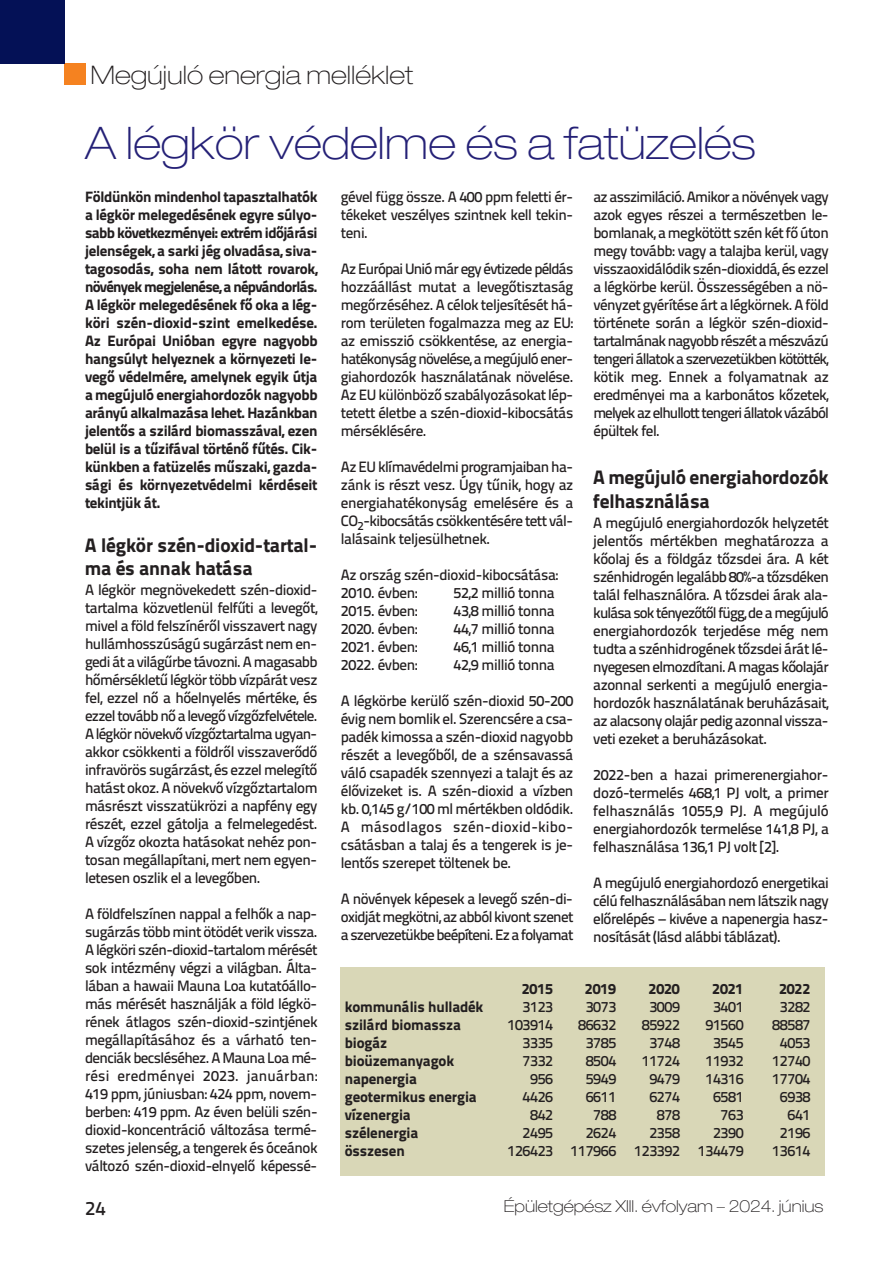
<style>
.page{position:relative;width:893px;height:1263px;background:#fff}
.page>*{position:absolute;margin:0;border:0;box-sizing:border-box;transform-origin:0 0}
.t1{font:100 expanded 45px "Helvetica Neue LT Pro";color:#242076}
.t2{font:100 expanded 25.65px "Helvetica Neue LT Pro";color:#231f20}
.t3{font:19.5px/23.4px "Titillium Text Heavvy";letter-spacing:-.01em;color:#231f20}
.t4{font:500 19.5px "Titillium Text";color:#231f20}
.t5{font:100 expanded 16.5px "Helvetica Neue LT Pro";color:#231f20}
.t6{font:500 15px/18px "Titillium Text";letter-spacing:-.025em;color:#231f20;text-align:justify}
.t7{font:15px/18px "Titillium Text Heavvy";letter-spacing:-.01em;color:#231f20;text-align:justify}
</style>
<div class="page">
<div style="left:64px;top:64px;width:22px;height:21px;background:#f58220"></div>
<div style="left:0;top:0;width:64px;height:64px;background:#041156"></div>
<div style="left:341px;top:967px;width:484px;height:208px;background:#d9d7b7"></div>
<h2 class="t2" style="left:90px;top:65px;width:324px">Megújuló energia melléklet</h2>
<h1 class="t1" style="left:85px;top:127px;width:672px">A légkör védelme és a fatüzelés</h1>
<p class="t7" style="left:85px;top:189px;width:234px">Földünkön mindenhol tapasztalhatók a légkör melegedésének egyre súlyo&shy;sabb következményei: extrém időjárási jelenségek, a sarki jég olvadása, siva&shy;tagosodás, soha nem látott rovarok, növények megjelenése, a népvándorlás.<br>A légkör melegedésének fő oka a lég&shy;köri szén-dioxid-szint emelkedése.<br>Az Európai Unióban egyre nagyobb hangsúlyt helyeznek a környezeti le&shy;vegő védelmére, amelynek egyik útja a megújuló energiahordozók nagyobb arányú alkalmazása lehet. Hazánkban jelentős a szilárd biomasszával, ezen belül is a tűzifával történő fűtés. Cik&shy;künkben a fatüzelés műszaki, gazda&shy;sági és környezetvédelmi kérdéseit tekintjük át.</p>
<h3 class="t3" style="left:85px;top:535px;width:234px">A légkör szén-dioxid-tartal&shy;ma és annak hatása</h3>
<p class="t6" style="left:85px;top:582px;width:234px">A légkör megnövekedett szén-dioxid&shy;tartalma közvetlenül felfűti a levegőt, mivel a föld felszínéről visszavert nagy hullámhosszúságú sugárzást nem en&shy;gedi át a világűrbe távozni. A magasabb hőmérsékletű légkör több vízpárát vesz fel, ezzel nő a hőelnyelés mértéke, és ezzel tovább nő a levegő vízgőzfelvétele.<br>A légkör növekvő vízgőztartalma ugyan&shy;akkor csökkenti a földről visszaverődő infravörös sugárzást, és ezzel melegítő hatást okoz. A növekvő vízgőztartalom másrészt visszatükrözi a napfény egy részét, ezzel gátolja a felmelegedést.<br>A vízgőz okozta hatásokat nehéz pon&shy;tosan megállapítani, mert nem egyen&shy;letesen oszlik el a levegőben.</p>
<p class="t6" style="left:85px;top:906px;width:234px">A földfelszínen nappal a felhők a nap&shy;sugárzás több mint ötödét verik vissza.<br>A légköri szén-dioxid-tartalom mérését sok intézmény végzi a világban. Álta&shy;lában a hawaii Mauna Loa kutatóállo&shy;más mérését használják a föld légkö&shy;rének átlagos szén-dioxid-szintjének megállapításához és a várható ten&shy;denciák becsléséhez. A Mauna Loa mé&shy;rési eredményei 2023. januárban:<br>419 ppm, júniusban: 424 ppm, novem&shy;berben: 419 ppm. Az éven belüli szén&shy;dioxid-koncentráció változása termé&shy;szetes jelenség, a tengerek és óceánok változó szén-dioxid-elnyelő képessé-</p>
<h3 class="t4" style="left:85px;top:1201px;width:22px">24</h3>
<p class="t6" style="left:341px;top:189px;width:234px">gével függ össze. A 400 ppm feletti ér&shy;tékeket veszélyes szintnek kell tekin&shy;teni.</p>
<p class="t6" style="left:341px;top:261px;width:234px">Az Európai Unió már egy évtizede példás hozzáállást mutat a levegőtisztaság megőrzéséhez. A célok teljesítését há&shy;rom területen fogalmazza meg az EU: az emisszió csökkentése, az energia&shy;hatékonyság növelése, a megújuló ener&shy;giahordozók használatának növelése.<br>Az EU különböző szabályozásokat lép&shy;tetett életbe a szén-dioxid-kibocsátás mérséklésére.</p>
<p class="t6" style="left:341px;top:459px;width:234px">Az EU klímavédelmi programjaiban ha&shy;zánk is részt vesz. Úgy tűnik, hogy az energiahatékonyság emelésére és a CO<sub>2</sub>-kibocsátás csökkentésére tett vál&shy;lalásaink teljesülhetnek.</p>
<p class="t6" style="left:341px;top:567px;width:219px">Az ország szén-dioxid-kibocsátása:<br>2010. évben:</p>
<p class="t6" style="left:453px;top:585px;width:103px">52,2 millió tonna</p>
<p class="t6" style="left:341px;top:603px;width:78px">2015. évben:</p>
<p class="t6" style="left:453px;top:603px;width:103px">43,8 millió tonna</p>
<p class="t6" style="left:341px;top:621px;width:78px">2020. évben:</p>
<p class="t6" style="left:453px;top:621px;width:103px">44,7 millió tonna</p>
<p class="t6" style="left:341px;top:639px;width:78px">2021. évben:</p>
<p class="t6" style="left:453px;top:639px;width:103px">46,1 millió tonna</p>
<p class="t6" style="left:341px;top:657px;width:78px">2022. évben:</p>
<p class="t6" style="left:453px;top:657px;width:103px">42,9 millió tonna</p>
<p class="t6" style="left:341px;top:693px;width:234px">A légkörbe kerülő szén-dioxid 50-200 évig nem bomlik el. Szerencsére a csa&shy;padék kimossa a szén-dioxid nagyobb részét a levegőből, de a szénsavassá váló csapadék szennyezi a talajt és az élővizeket is. A szén-dioxid a vízben kb. 0,145 g/100 ml mértékben oldódik.<br>A másodlagos szén-dioxid-kibo&shy;csátásban a talaj és a tengerek is je&shy;lentős szerepet töltenek be.</p>
<p class="t6" style="left:341px;top:891px;width:234px">A növények képesek a levegő szén-di&shy;oxidját megkötni, az abból kivont szenet a szervezetükbe beépíteni. Ez a folyamat</p>
<p class="t6" style="left:593px;top:189px;width:237px">az asszimiláció. Amikor a növények vagy azok egyes részei a természetben le&shy;bomlanak, a megkötött szén két fő úton megy tovább: vagy a talajba kerül, vagy visszaoxidálódik szén-dioxiddá, és ezzel a légkörbe kerül. Összességében a nö&shy;vényzet gyérítése árt a légkörnek. A föld története során a légkör szén-dioxid&shy;tartalmának nagyobb részét a mészvázú tengeri állatok a szervezetükben kötötték, kötik meg. Ennek a folyamatnak az eredményei ma a karbonátos kőzetek, melyek az elhullott tengeri állatok vázából épültek fel.</p>
<h3 class="t3" style="left:593px;top:468px;width:237px">A megújuló energiahordozók felhasználása</h3>
<p class="t6" style="left:593px;top:515px;width:237px">A megújuló energiahordozók helyzetét jelentős mértékben meghatározza a kőolaj és a földgáz tőzsdei ára. A két szénhidrogén legalább 80%-a tőzsdéken talál felhasználóra. A tőzsdei árak ala&shy;kulása sok tényezőtől függ, de a megújuló energiahordozók terjedése még nem tudta a szénhidrogének tőzsdei árát lé&shy;nyegesen elmozdítani. A magas kőolajár azonnal serkenti a megújuló energia&shy;hordozók használatának beruházásait, az alacsony olajár pedig azonnal vissza&shy;veti ezeket a beruházásokat.</p>
<p class="t6" style="left:593px;top:767px;width:237px">2022-ben a hazai primerenergiahor&shy;dozó-termelés 468,1 PJ volt, a primer felhasználás 1055,9 PJ. A megújuló energiahordozók termelése 141,8 PJ, a felhasználása 136,1 PJ volt [2].</p>
<p class="t6" style="left:593px;top:875px;width:237px">A megújuló energiahordozó energetikai célú felhasználásában nem látszik nagy előrelépés – kivéve a napenergia hasz&shy;nosítását (lásd alábbi táblázat).</p>
<p class="t7" style="left:522px;top:981px;width:33px">2015</p>
<p class="t7" style="left:585px;top:981px;width:33px">2019</p>
<p class="t7" style="left:649px;top:981px;width:33px">2020</p>
<p class="t7" style="left:712px;top:981px;width:33px">2021</p>
<p class="t7" style="left:779px;top:981px;width:33px">2022</p>
<p class="t7" style="left:345px;top:999px;width:140px">kommunális hulladék</p>
<p class="t6" style="left:523px;top:999px;width:32px">3123</p>
<p class="t6" style="left:586px;top:999px;width:32px">3073</p>
<p class="t6" style="left:649px;top:999px;width:32px">3009</p>
<p class="t6" style="left:713px;top:999px;width:32px">3401</p>
<p class="t6" style="left:780px;top:999px;width:32px">3282</p>
<p class="t7" style="left:345px;top:1017px;width:118px">szilárd biomassza</p>
<p class="t6" style="left:507px;top:1017px;width:47px">103914</p>
<p class="t6" style="left:578px;top:1017px;width:40px">86632</p>
<p class="t6" style="left:642px;top:1017px;width:40px">85922</p>
<p class="t6" style="left:705px;top:1017px;width:40px">91560</p>
<p class="t6" style="left:772px;top:1017px;width:40px">88587</p>
<p class="t7" style="left:345px;top:1035px;width:44px">biogáz</p>
<p class="t6" style="left:523px;top:1035px;width:32px">3335</p>
<p class="t6" style="left:586px;top:1035px;width:32px">3785</p>
<p class="t6" style="left:649px;top:1035px;width:32px">3748</p>
<p class="t6" style="left:713px;top:1035px;width:32px">3545</p>
<p class="t6" style="left:780px;top:1035px;width:32px">4053</p>
<p class="t7" style="left:345px;top:1053px;width:111px">bioüzemanyagok</p>
<p class="t6" style="left:523px;top:1053px;width:32px">7332</p>
<p class="t6" style="left:586px;top:1053px;width:32px">8504</p>
<p class="t6" style="left:642px;top:1053px;width:40px">11724</p>
<p class="t6" style="left:705px;top:1053px;width:40px">11932</p>
<p class="t6" style="left:772px;top:1053px;width:40px">12740</p>
<p class="t7" style="left:345px;top:1071px;width:74px">napenergia</p>
<p class="t6" style="left:530px;top:1071px;width:25px">956</p>
<p class="t6" style="left:586px;top:1071px;width:32px">5949</p>
<p class="t6" style="left:649px;top:1071px;width:32px">9479</p>
<p class="t6" style="left:705px;top:1071px;width:40px">14316</p>
<p class="t6" style="left:772px;top:1071px;width:40px">17704</p>
<p class="t7" style="left:345px;top:1089px;width:134px">geotermikus energia</p>
<p class="t6" style="left:523px;top:1089px;width:32px">4426</p>
<p class="t6" style="left:586px;top:1089px;width:32px">6611</p>
<p class="t6" style="left:649px;top:1089px;width:32px">6274</p>
<p class="t6" style="left:713px;top:1089px;width:32px">6581</p>
<p class="t6" style="left:780px;top:1089px;width:32px">6938</p>
<p class="t7" style="left:345px;top:1107px;width:68px">vízenergia</p>
<p class="t6" style="left:530px;top:1107px;width:25px">842</p>
<p class="t6" style="left:593px;top:1107px;width:25px">788</p>
<p class="t6" style="left:657px;top:1107px;width:25px">878</p>
<p class="t6" style="left:721px;top:1107px;width:25px">763</p>
<p class="t6" style="left:787px;top:1107px;width:25px">641</p>
<p class="t7" style="left:345px;top:1125px;width:75px">szélenergia</p>
<p class="t6" style="left:523px;top:1125px;width:32px">2495</p>
<p class="t6" style="left:586px;top:1125px;width:32px">2624</p>
<p class="t6" style="left:649px;top:1125px;width:32px">2358</p>
<p class="t6" style="left:713px;top:1125px;width:32px">2390</p>
<p class="t6" style="left:780px;top:1125px;width:32px">2196</p>
<p class="t7" style="left:345px;top:1143px;width:62px">összesen</p>
<p class="t6" style="left:507px;top:1143px;width:238px">126423 117966 123392 134479</p>
<p class="t6" style="left:772px;top:1143px;width:40px">13614</p>
<p class="t5" style="left:504px;top:1200px;width:321px">Épületgépész XIII. évfolyam – 2024. június</p>
</div>
